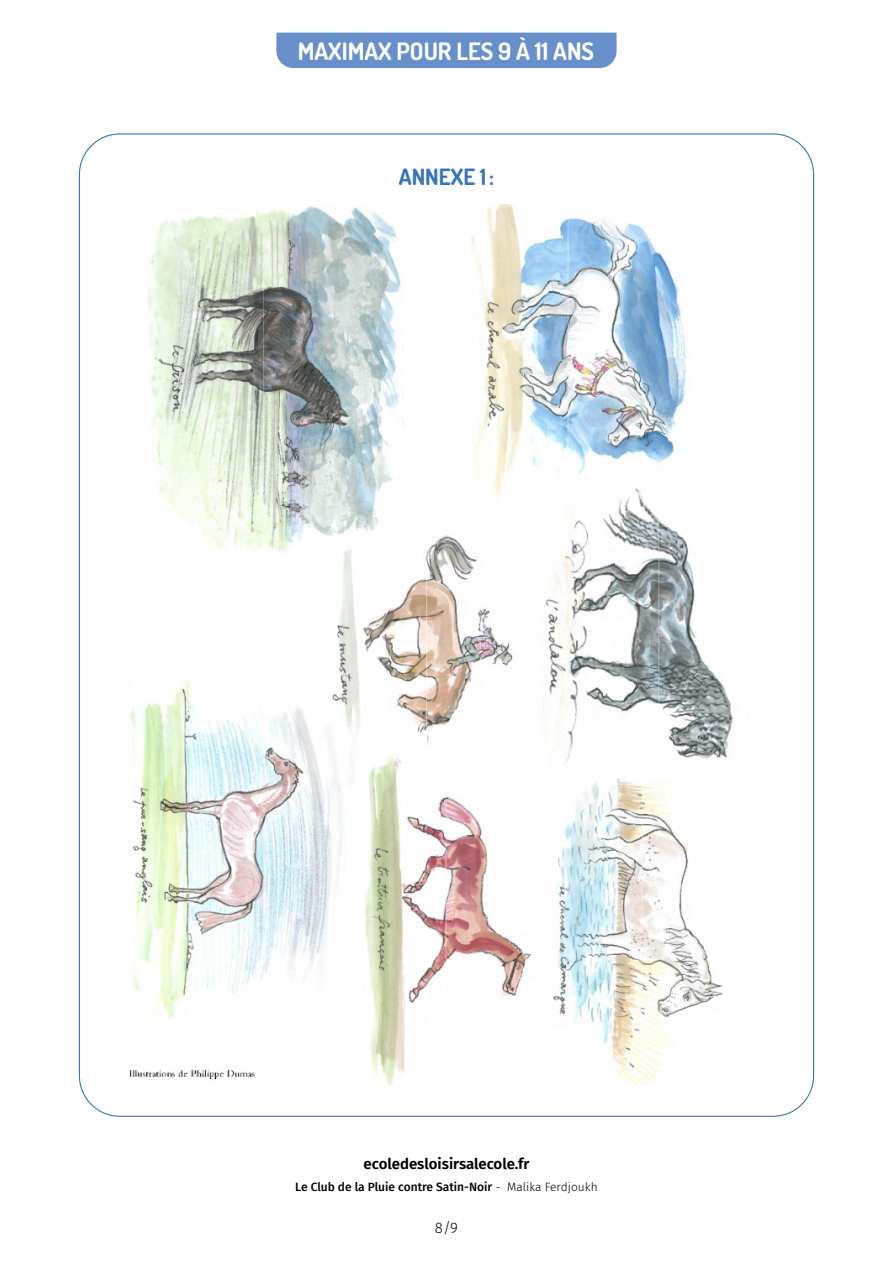
<style>
.page{position:relative;width:893px;height:1263px;background:#fff}
.page>*{position:absolute;margin:0;border:0;box-sizing:border-box;transform-origin:0 0}
.t1{font:700 24px "Dosis";color:#fff}
.t2{font:700 22.5px "Dosis";color:#3576bb}
.t3{font:600 15px "Fira Sans";color:#000}
.t4{font:300 15px "Fira Sans";color:#000}
.t5{font:500 12px "Fira Sans";color:#000}
.s1{font-weight:300}
</style>
<div class="page">
<div style="left:276px;top:33px;width:341px;height:35px;background:#678fca"></div>
<img style="left:129px;top:204px;width:604px;height:881px">
<h1 class="t1" style="left:298px;top:35px;width:298px">MAXIMAX POUR LES 9 À 11 ANS</h1>
<h2 class="t2" style="left:399px;top:162px;width:97px">ANNEXE 1:</h2>
<p class="t3" style="left:364px;top:1151px;width:167px">ecoledesloisirsalecole.fr</p>
<p class="t5" style="left:295px;top:1177px;width:304px">Le Club de la Pluie contre Satin-Noir <span class="s1">- Malika Ferdjoukh</span></p>
<p class="t4" style="left:435px;top:1217px;width:25px">8/9</p>
</div>
